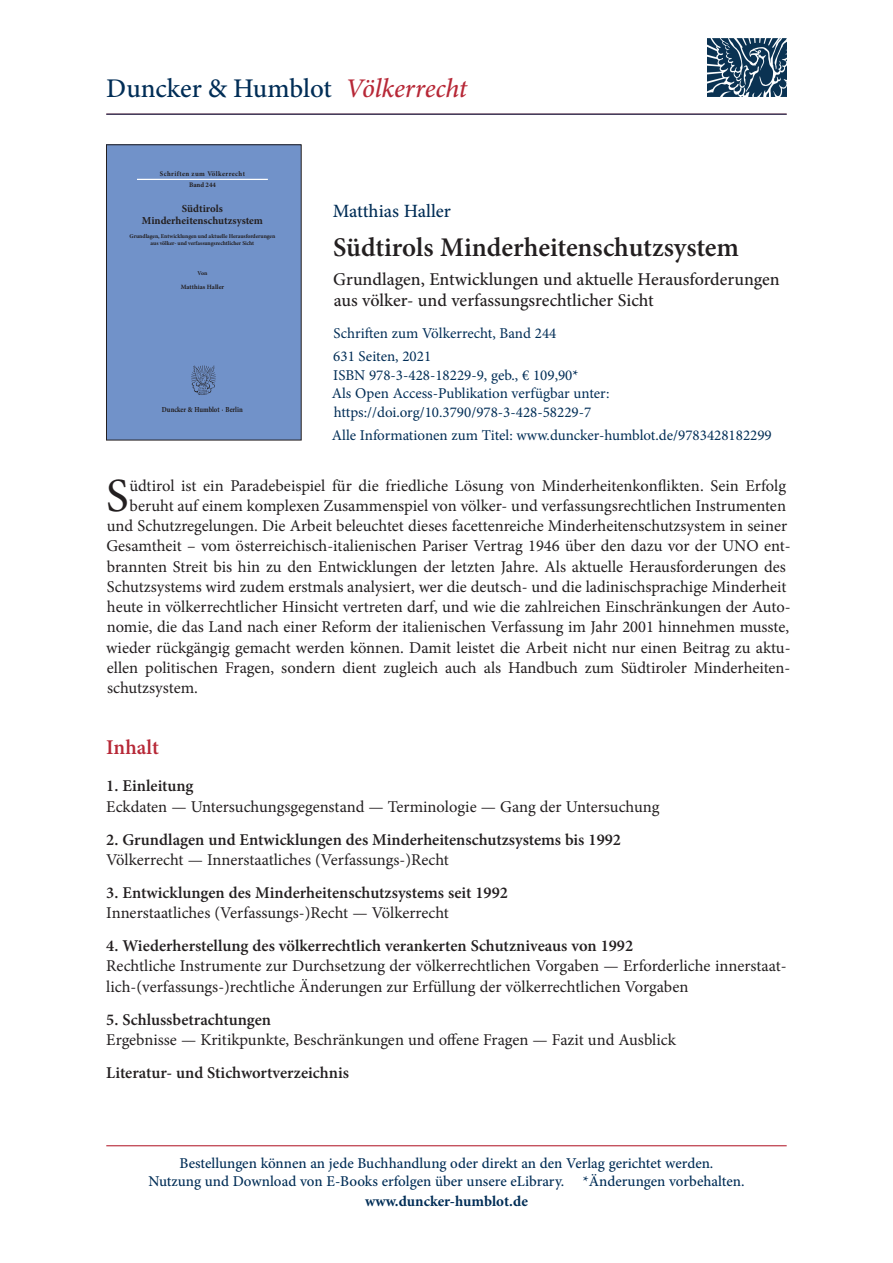
<style>
.page{position:relative;width:893px;height:1263px;background:#fff}
.page>*{position:absolute;margin:0;border:0;box-sizing:border-box;transform-origin:0 0}
.t1{font:47.7px "Minion Pro";color:#231f20}
.t2{font:600 27px "Minion Pro";letter-spacing:-.005em;color:#231f20}
.t3{font:500 27px "Minion Pro";letter-spacing:-.005em;color:#002d56}
.t4{font:600 21px "Minion Pro";color:#b72837}
.t5{font:500 18.75px "Minion Pro";color:#002d56}
.t6{font:500 18px/21px "Minion Pro";color:#231f20}
.t7{font:16.5px/20.2px "Minion Pro";color:#231f20}
.t8{font:600 16.5px "Minion Pro";color:#231f20}
.t9{font:15px/18.8px "Minion Pro";color:#002d56}
.t10{font:500 15px/18px "Minion Pro";color:#002d56;text-align:center}
.t11{font:700 15px "Minion Pro";color:#002d56}
.t12{font:700 10.8px/12.3px "Minion Pro";letter-spacing:-.005em;color:#231f20;text-align:center}
.t13{font:700 7.65px "Minion Pro";letter-spacing:-.005em;color:#231f20;scale:.86 1}
.t14{font:700 7.05px "Minion Pro";letter-spacing:.06em;color:#231f20;scale:.96 1}
.t15{font:700 6.9px "Minion Pro";color:#231f20}
.t16{font:700 6.45px "Minion Pro";letter-spacing:.005em;color:#231f20}
.t17{font:700 5.85px/7.5px "Minion Pro";letter-spacing:-.01em;color:#231f20;text-align:center}
.s1{font-style:italic;color:#b72837}
.s2{font-weight:500}
</style>
<div class="page">
<hr style="left:106px;top:1145px;width:681px;height:1px;background:#b72837">
<div style="left:106px;top:145px;width:195px;height:295px;background:#7192c9"></div>
<hr style="left:137px;top:179px;width:131px;height:1px;background:#fff">
<img style="left:191px;top:365px;width:25px;height:30px">
<div style="left:106px;top:145px;width:195px;height:295px;border:1px solid #231f20"></div>
<img style="left:707px;top:38px;width:79px;height:59px">
<hr style="left:106px;top:114px;width:681px;height:1px;background:#002d56">
<h2 class="t3" style="left:106px;top:70px;width:362px">Duncker &amp; Humblot <span class="s1">Völkerrecht</span></h2>
<p class="t14" style="left:160px;top:169px;width:90px">Schriften zum Völkerrecht</p>
<p class="t15" style="left:189px;top:180px;width:28px">Band 244</p>
<p class="t12" style="left:142px;top:202px;width:123px">Südtirols<br>Minderheitenschutzsystem</p>
<p class="t17" style="left:130px;top:232px;width:147px">Grundlagen, Entwicklungen und aktuelle Herausforderungen aus völker- und verfassungsrechtlicher Sicht</p>
<p class="t17" style="left:197px;top:269px;width:11px">Von</p>
<p class="t16" style="left:181px;top:282px;width:45px">Matthias Haller</p>
<p class="t13" style="left:162px;top:404px;width:96px">Duncker &amp; Humblot · Berlin</p>
<p class="t5" style="left:333px;top:199px;width:120px">Matthias Haller</p>
<h2 class="t2" style="left:333px;top:229px;width:407px">Südtirols Minderheitenschutzsystem</h2>
<p class="t6" style="left:333px;top:269px;width:448px">Grundlagen, Entwicklungen und aktuelle Herausforderungen aus völker- und verfassungsrechtlicher Sicht</p>
<p class="t9" style="left:333px;top:322px;width:225px;line-height:23px">Schriften zum Völkerrecht, Band 244<br>631 Seiten, 2021</p>
<p class="t9" style="left:332px;top:366px;width:279px">ISBN 978-3-428-18229-9, geb., € 109,90<span class="s2">*<br></span>Als Open Access-Publikation verfügbar unter: https://doi.org/10.3790/978-3-428-58229-7</p>
<p class="t9" style="left:332px;top:426px;width:442px">Alle Informationen zum Titel: www.duncker-humblot.de/9783428182299</p>
<h1 class="t1" style="left:106px;top:464px;width:24px">S</h1>
<p class="t7" style="left:129px;top:475px;width:658px">üdtirol ist ein Paradebeispiel für die friedliche Lösung von Minderheitenkonflikten. Sein Erfolg</p>
<p class="t7" style="left:130px;top:495px;width:658px">beruht auf einem komplexen Zusammenspiel von völker- und verfassungsrechtlichen Instrumenten</p>
<p class="t7" style="left:107px;top:516px;width:682px">und Schutzregelungen. Die Arbeit beleuchtet dieses facettenreiche Minderheitenschutzsystem in seiner</p>
<p class="t7" style="left:106px;top:536px;width:686px">Gesamtheit – vom österreichisch-italienischen Pariser Vertrag 1946 über den dazu vor der UNO ent-</p>
<p class="t7" style="left:107px;top:556px;width:680px">brannten Streit bis hin zu den Entwicklungen der letzten Jahre. Als aktuelle Herausforderungen des</p>
<p class="t7" style="left:107px;top:576px;width:681px">Schutzsystems wird zudem erstmals analysiert, wer die deutsch- und die ladinischsprachige Minderheit</p>
<p class="t7" style="left:107px;top:597px;width:685px">heute in völkerrechtlicher Hinsicht vertreten darf, und wie die zahlreichen Einschränkungen der Auto-</p>
<p class="t7" style="left:107px;top:617px;width:684px">nomie, die das Land nach einer Reform der italienischen Verfassung im Jahr 2001 hinnehmen musste,</p>
<p class="t7" style="left:106px;top:637px;width:686px">wieder rückgängig gemacht werden können. Damit leistet die Arbeit nicht nur einen Beitrag zu aktu-</p>
<p class="t7" style="left:107px;top:657px;width:685px">ellen politischen Fragen, sondern dient zugleich auch als Handbuch zum Südtiroler Minderheiten-</p>
<p class="t7" style="left:107px;top:678px;width:92px">schutzsystem.</p>
<p class="t4" style="left:106px;top:733px;width:54px">Inhalt</p>
<p class="t8" style="left:106px;top:775px;width:89px">1. Einleitung</p>
<p class="t7" style="left:106px;top:796px;width:555px">Eckdaten — Untersuchungsgegenstand — Terminologie — Gang der Untersuchung</p>
<p class="t8" style="left:106px;top:828px;width:516px">2. Grundlagen und Entwicklungen des Minderheitenschutzsystems bis 1992</p>
<p class="t7" style="left:106px;top:849px;width:344px">Völkerrecht — Innerstaatliches (Verfassungs-)Recht</p>
<p class="t8" style="left:106px;top:881px;width:403px">3. Entwicklungen des Minderheitenschutzsystems seit 1992</p>
<p class="t7" style="left:106px;top:903px;width:344px">Innerstaatliches (Verfassungs-)Recht — Völkerrecht</p>
<p class="t8" style="left:106px;top:934px;width:528px">4. Wiederherstellung des völkerrechtlich verankerten Schutzniveaus von 1992</p>
<p class="t7" style="left:106px;top:956px;width:682px">Rechtliche Instrumente zur Durchsetzung der völkerrechtlichen Vorgaben — Erforderliche innerstaat&shy;lich-(verfassungs-)rechtliche Änderungen zur Erfüllung der völkerrechtlichen Vorgaben</p>
<p class="t8" style="left:106px;top:1008px;width:166px">5. Schlussbetrachtungen</p>
<p class="t7" style="left:106px;top:1029px;width:571px">Ergebnisse — Kritikpunkte, Beschränkungen und offene Fragen — Fazit und Ausblick</p>
<p class="t8" style="left:106px;top:1061px;width:244px">Literatur- und Stichwortverzeichnis</p>
<p class="t10" style="left:148px;top:1154px;width:598px">Bestellungen können an jede Buchhandlung oder direkt an den Verlag gerichtet werden.<br>Nutzung und Download von E-Books erfolgen über unsere eLibrary. *Änderungen vorbehalten.</p>
<p class="t11" style="left:365px;top:1190px;width:164px">www.duncker-humblot.de</p>
</div>
